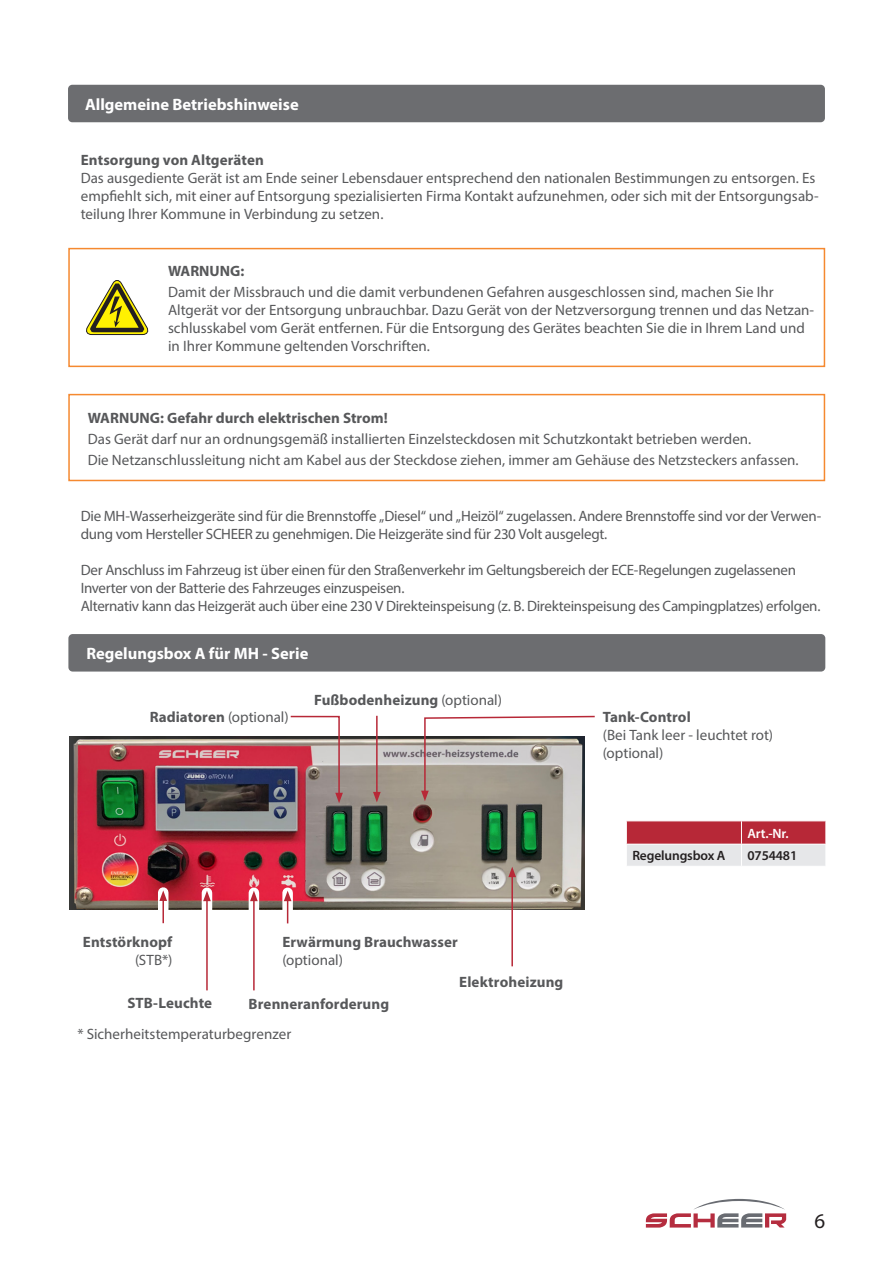
<style>
.page{position:relative;width:893px;height:1263px;background:#fff}
.page>*{position:absolute;margin:0;border:0;box-sizing:border-box;transform-origin:0 0}
.t1{font:21px "Myriad Pro";color:#231f20}
.t2{font:700 16.5px "Myriad Pro";color:#fff}
.t3{font:15px/18px "Myriad Pro";color:#57585a}
.t4{font:15px/18px "Myriad Pro";letter-spacing:-.02em;color:#57585a}
.t5{font:700 15px "Myriad Pro";letter-spacing:.005em;color:#57585a}
.t6{font:600 13.5px "Myriad Pro";letter-spacing:-.01em;color:#231f20}
.t7{font:600 13.5px "Myriad Pro";color:#fff}
.s1{font-weight:400}
</style>
<div class="page">
<svg style="left:646px;top:1199px;width:140px;height:28px"></svg>
<div style="left:68px;top:85px;width:757px;height:37px;background:#6c6d70;border-radius:4px"></div>
<svg style="left:68px;top:247px;width:758px;height:121px"></svg>
<svg style="left:68px;top:393px;width:758px;height:89px"></svg>
<svg style="left:85px;top:279px;width:64px;height:56px"></svg>
<img style="left:69px;top:736px;width:515px;height:174px">
<div style="left:282px;top:893px;width:11px;height:32px;background:#fff"></div>
<div style="left:68px;top:634px;width:757px;height:37px;background:#6c6d70;border-radius:4px"></div>
<svg style="left:284px;top:891px;width:7px;height:32px"></svg>
<hr style="left:376px;top:716px;width:2px;height:78px;background:#b72837">
<svg style="left:373px;top:792px;width:8px;height:10px"></svg>
<hr style="left:511px;top:875px;width:2px;height:91px;background:#b72837">
<svg style="left:508px;top:867px;width:8px;height:10px"></svg>
<svg style="left:421px;top:715px;width:174px;height:86px"></svg>
<svg style="left:289px;top:715px;width:54px;height:88px"></svg>
<div style="left:249px;top:893px;width:10px;height:99px;background:#fff"></div>
<hr style="left:253px;top:899px;width:2px;height:91px;background:#b72837">
<svg style="left:250px;top:891px;width:8px;height:10px"></svg>
<div style="left:202px;top:893px;width:10px;height:99px;background:#fff"></div>
<hr style="left:206px;top:899px;width:2px;height:91px;background:#b72837">
<svg style="left:203px;top:891px;width:8px;height:10px"></svg>
<div style="left:158px;top:892px;width:10px;height:33px;background:#fff"></div>
<hr style="left:162px;top:899px;width:2px;height:24px;background:#b72837">
<svg style="left:159px;top:890px;width:8px;height:11px"></svg>
<svg style="left:626px;top:821px;width:200px;height:45px;background:#d08a92"></svg>
<p class="t2" style="left:85px;top:93px;width:215px">Allgemeine Betriebshinweise</p>
<p class="t5" style="left:81px;top:150px;width:185px">Entsorgung von Altgeräten</p>
<p class="t3" style="left:81px;top:169px;width:739px">Das ausgediente Gerät ist am Ende seiner Lebensdauer entsprechend den nationalen Bestimmungen zu entsorgen. Es empfiehlt sich, mit einer auf Entsorgung spezialisierten Firma Kontakt aufzunehmen, oder sich mit der Entsorgungsab&shy;teilung Ihrer Kommune in Verbindung zu setzen.</p>
<p class="t5" style="left:168px;top:261px;width:78px">WARNUNG:</p>
<p class="t3" style="left:168px;top:282px;width:648px">Damit der Missbrauch und die damit verbundenen Gefahren ausgeschlossen sind, machen Sie Ihr Altgerät vor der Entsorgung unbrauchbar. Dazu Gerät von der Netzversorgung trennen und das Netzan&shy;schlusskabel vom Gerät entfernen. Für die Entsorgung des Gerätes beachten Sie die in Ihrem Land und in Ihrer Kommune geltenden Vorschriften.</p>
<p class="t5" style="left:88px;top:408px;width:301px">WARNUNG: Gefahr durch elektrischen Strom!</p>
<p class="t3" style="left:88px;top:428px;width:712px;line-height:21px">Das Gerät darf nur an ordnungsgemäß installierten Einzelsteckdosen mit Schutzkontakt betrieben werden.<br>Die Netzanschlussleitung nicht am Kabel aus der Steckdose ziehen, immer am Gehäuse des Netzsteckers anfassen.</p>
<p class="t4" style="left:81px;top:506px;width:742px">Die MH-Wasserheizgeräte sind für die Brennstoffe „Diesel“ und „Heizöl“ zugelassen. Andere Brennstoffe sind vor der Verwen&shy;dung vom Hersteller SCHEER zu genehmigen. Die Heizgeräte sind für 230 Volt ausgelegt.</p>
<p class="t4" style="left:81px;top:560px;width:741px">Der Anschluss im Fahrzeug ist über einen für den Straßenverkehr im Geltungsbereich der ECE-Regelungen zugelassenen<br>Inverter von der Batterie des Fahrzeuges einzuspeisen.<br>Alternativ kann das Heizgerät auch über eine 230 V Direkteinspeisung (z. B. Direkteinspeisung des Campingplatzes) erfolgen.</p>
<p class="t2" style="left:86px;top:643px;width:223px">Regelungsbox A für MH - Serie</p>
<p class="t5" style="left:150px;top:707px;width:140px">Radiatoren <span class="s1">(optional)</span></p>
<p class="t5" style="left:314px;top:690px;width:189px">Fußbodenheizung <span class="s1">(optional)</span></p>
<p class="t5" style="left:83px;top:932px;width:91px">Entstörknopf</p>
<p class="t3" style="left:135px;top:950px;width:39px">(STB*)</p>
<p class="t5" style="left:127px;top:993px;width:86px">STB-Leuchte</p>
<p class="t5" style="left:282px;top:932px;width:177px">Erwärmung Brauchwasser</p>
<p class="t3" style="left:282px;top:950px;width:62px">(optional)</p>
<p class="t5" style="left:249px;top:994px;width:142px">Brenneranforderung</p>
<p class="t5" style="left:459px;top:972px;width:106px">Elektroheizung</p>
<p class="t3" style="left:77px;top:1024px;width:215px">* Sicherheitstemperaturbegrenzer</p>
<p class="t5" style="left:603px;top:707px;width:89px">Tank-Control</p>
<p class="t3" style="left:603px;top:726px;width:172px">(Bei Tank leer - leuchtet rot) (optional)</p>
<p class="t7" style="left:747px;top:824px;width:43px">Art.-Nr.</p>
<p class="t6" style="left:632px;top:847px;width:95px">Regelungsbox A</p>
<p class="t6" style="left:747px;top:847px;width:51px">0754481</p>
<h1 class="t1" style="left:814px;top:1208px;width:12px">6</h1>
</div>
